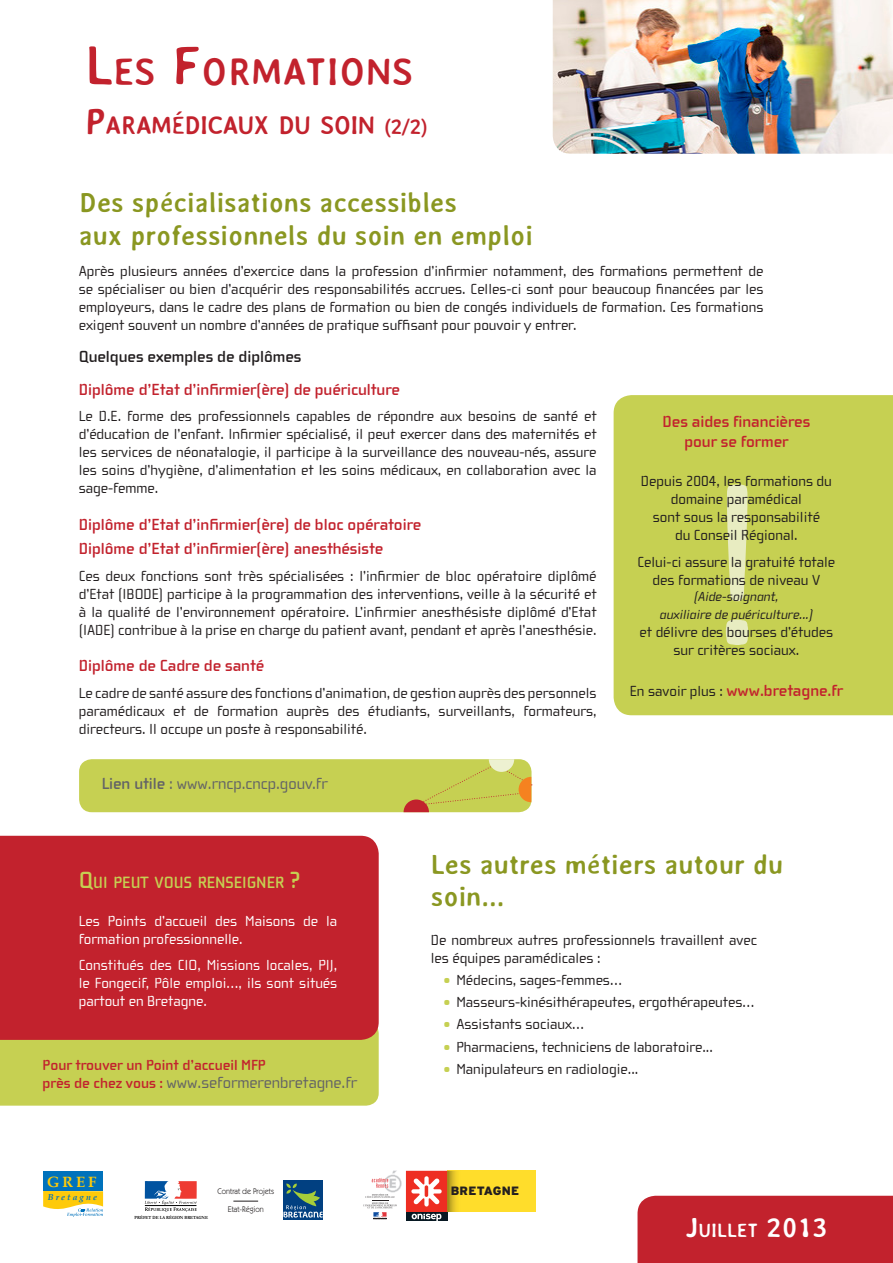
<style>
.page{position:relative;width:893px;height:1263px;background:#fff}
.page>*{position:absolute;margin:0;border:0;box-sizing:border-box;transform-origin:0 0}
.t1{font:300 225px "Averia Sans";color:#e8ecc1}
.t2{font:700 37.8px "Averia Sans";color:#c2222d}
.t3{font:700 27px/32.4px "Averia Sans";color:#8a9721}
.t4{font:700 25.2px "Averia Sans";letter-spacing:-.035em;color:#c2222d}
.t5{font:700 18.9px "Averia Sans";color:#fff}
.t6{font:700 16.8px "Cholla Wide";color:#c6d052}
.t7{font:700 16.5px/19.8px "Cholla Wide";color:#c2222d;text-align:center}
.t8{font:16.5px "Cholla Wide";color:#636366}
.t9{font:700 16.5px "Cholla Wide";color:#231f20}
.t10{font:15px/18px "Cholla Wide";color:#231f20;text-align:justify}
.t11{font:15px/18px "Cholla Wide";color:#fff}
.t12{font:700 15px "Cholla Wide";color:#c2222d}
.t13{font:700 14.85px "Book Antiqua";color:#feca0a}
.t14{font:italic 13.5px/18px "Cholla Wide";color:#231f20;text-align:center}
.t15{font:900 12px "Interstate";letter-spacing:.015em;color:#231f20}
.t16{font:italic 700 8.7px "Book Antiqua";letter-spacing:.25em;color:#0072bc}
.t17{font:8.25px "Itc Kabel";color:#231f20;scale:.95 1}
.t18{font:700 4.8px "Garamond";color:#000;scale:.87 1}
.s1{font-size:54px}
.s2{font-size:36px}
.s3{font-size:21px}
.s4{font-weight:400;font-size:15px;color:#231f20}
.s5{font-weight:700}
.s6{font-size:24px}
.s7{font-weight:700;font-size:15px;color:#c2222d}
.s8{font-weight:700;font-size:16.5px;color:#c6d052}
.s9{font-size:27px}
</style>
<div class="page">
<div style="left:79px;top:759px;width:452px;height:53px;background:#c6d052;border-radius:13px"></div>
<svg style="left:404px;top:759px;width:128px;height:53px"></svg>
<div style="left:614px;top:395px;width:279px;height:320px;background:#c6d052"></div>
<img style="left:553px;top:0;width:340px;height:154px">
<div style="left:447px;top:1171px;width:88px;height:41px;background:#ffdd2b"></div>
<svg style="left:363px;top:1170px;width:114px;height:51px"></svg>
<svg style="left:233px;top:1201px;width:25px;height:1px"></svg>
<svg style="left:145px;top:1181px;width:52px;height:31px"></svg>
<svg style="left:284px;top:1181px;width:39px;height:39px"></svg>
<svg style="left:284px;top:1183px;width:39px;height:34px"></svg>
<svg style="left:43px;top:1191px;width:60px;height:26px"></svg>
<div style="left:43px;top:1171px;width:60px;height:20px;background:#0072bc"></div>
<div style="left:637px;top:1196px;width:256px;height:67px;background:#c2222d"></div>
<div style="left:0;top:1040px;width:379px;height:66px;background:#c6d052"></div>
<div style="left:0;top:836px;width:379px;height:204px;background:#c2222d"></div>
<p class="t2" style="left:85px;top:50px;width:330px"><span class="s1">L</span>ES <span class="s1">F</span>ORMATIONS</p>
<p class="t4" style="left:85px;top:111px;width:344px"><span class="s2">P</span>ARAMÉDICAUX DU SOIN <span class="s3">(2/2)</span></p>
<p class="t3" style="left:79px;top:187px;width:456px">Des spécialisations accessibles<br>aux professionnels du soin en emploi</p>
<p class="t10" style="left:79px;top:262px;width:686px">Après plusieurs années d’exercice dans la profession d’infirmier notamment, des formations permettent de se spécialiser ou bien d’acquérir des responsabilités accrues. Celles-ci sont pour beaucoup financées par les employeurs, dans le cadre des plans de formation ou bien de congés individuels de formation. Ces formations exigent souvent un nombre d’années de pratique suffisant pour pouvoir y entrer.</p>
<p class="t9" style="left:79px;top:348px;width:224px">Quelques exemples de diplômes</p>
<p class="t7" style="left:79px;top:380px;width:323px">Diplôme d’Etat d’infirmier(ère) de puériculture</p>
<p class="t10" style="left:79px;top:407px;width:519px">Le D.E. forme des professionnels capables de répondre aux besoins de santé et d’éducation de l’enfant. Infirmier spécialisé, il peut exercer dans des maternités et les services de néonatalogie, il participe à la surveillance des nouveau-nés, assure les soins d’hygiène, d’alimentation et les soins médicaux, en collaboration avec la sage-femme.</p>
<p class="t7" style="left:79px;top:515px;width:344px">Diplôme d’Etat d’infirmier(ère) de bloc opératoire</p>
<p class="t7" style="left:79px;top:539px;width:306px">Diplôme d’Etat d’infirmier(ère) anesthésiste</p>
<p class="t10" style="left:79px;top:567px;width:519px">Ces deux fonctions sont très spécialisées : l’infirmier de bloc opératoire diplômé d’Etat (IBODE) participe à la programmation des interventions, veille à la sécurité et à la qualité de l’environnement opératoire. L’infirmier anesthésiste diplômé d’Etat (IADE) contribue à la prise en charge du patient avant, pendant et après l’anesthésie.</p>
<p class="t7" style="left:79px;top:656px;width:187px">Diplôme de Cadre de santé</p>
<p class="t10" style="left:79px;top:684px;width:519px">Le cadre de santé assure des fonctions d’animation, de gestion auprès des personnels paramédicaux et de formation auprès des étudiants, surveillants, formateurs, directeurs. Il occupe un poste à responsabilité.</p>
<p class="t7" style="left:662px;top:412px;width:149px">Des aides financières pour se former</p>
<p class="t10" style="left:641px;top:472px;width:192px;text-align:center">Depuis 2004, les formations du domaine paramédical<br>sont sous la responsabilité<br>du Conseil Régional.</p>
<p class="t10" style="left:637px;top:553px;width:199px;text-align:center">Celui-ci assure la gratuité totale des formations de niveau V</p>
<p class="t14" style="left:660px;top:587px;width:155px">(Aide-soignant,<br>auxiliaire de puériculture...)</p>
<p class="t10" style="left:640px;top:623px;width:195px;text-align:center">et délivre des bourses d’études sur critères sociaux.</p>
<p class="t7" style="left:630px;top:681px;width:214px"><span class="s4">En savoir plus :</span> www.bretagne.fr</p>
<p class="t1" style="left:702px;top:442px;width:69px">!</p>
<p class="t8" style="left:102px;top:774px;width:228px"><span class="s5">Lien utile</span> : www.rncp.cncp.gouv.fr</p>
<p class="t6" style="left:79px;top:873px;width:223px"><span class="s6">Q</span>UI PEUT VOUS RENSEIGNER <span class="s6">?</span></p>
<p class="t11" style="left:79px;top:912px;width:260px">Les Points d’accueil des Maisons de la formation professionnelle.</p>
<p class="t11" style="left:79px;top:956px;width:260px;text-align:justify">Constitués des CIO, Missions locales, PIJ, le Fongecif, Pôle emploi…, ils sont situés partout en Bretagne.</p>
<p class="t12" style="left:43px;top:1057px;width:225px">Pour trouver un Point d’accueil MFP</p>
<p class="t8" style="left:43px;top:1073px;width:316px"><span class="s7">près de chez vous :</span> www.seformerenbretagne.fr</p>
<p class="t3" style="left:431px;top:848px;width:354px">Les autres métiers autour du soin...</p>
<p class="t10" style="left:431px;top:931px;width:328px">De nombreux autres professionnels travaillent avec les équipes paramédicales :</p>
<p class="t10" style="left:444px;top:971px;width:180px"><span class="s8">•</span> Médecins, sages-femmes…</p>
<p class="t10" style="left:444px;top:993px;width:312px"><span class="s8">•</span> Masseurs-kinésithérapeutes, ergothérapeutes…</p>
<p class="t10" style="left:444px;top:1015px;width:142px"><span class="s8">•</span> Assistants sociaux…</p>
<p class="t10" style="left:444px;top:1038px;width:271px"><span class="s8">•</span> Pharmaciens, techniciens de laboratoire...</p>
<p class="t10" style="left:444px;top:1060px;width:196px"><span class="s8">•</span> Manipulateurs en radiologie...</p>
<p class="t13" style="left:47px;top:1173px;width:51px">GREF</p>
<p class="t16" style="left:48px;top:1192px;width:50px">Bretagne</p>
<p class="t18" style="left:135px;top:1214px;width:86px">PRÉFET DE LA RÉGION BRETAGNE</p>
<p class="t17" style="left:217px;top:1186px;width:61px">Contrat de Projets</p>
<p class="t15" style="left:451px;top:1184px;width:70px">BRETAGNE</p>
<p class="t17" style="left:228px;top:1204px;width:39px">Etat-Région</p>
<p class="t5" style="left:686px;top:1219px;width:143px"><span class="s9">J</span>UILLET <span class="s9">2013</span></p>
</div>
